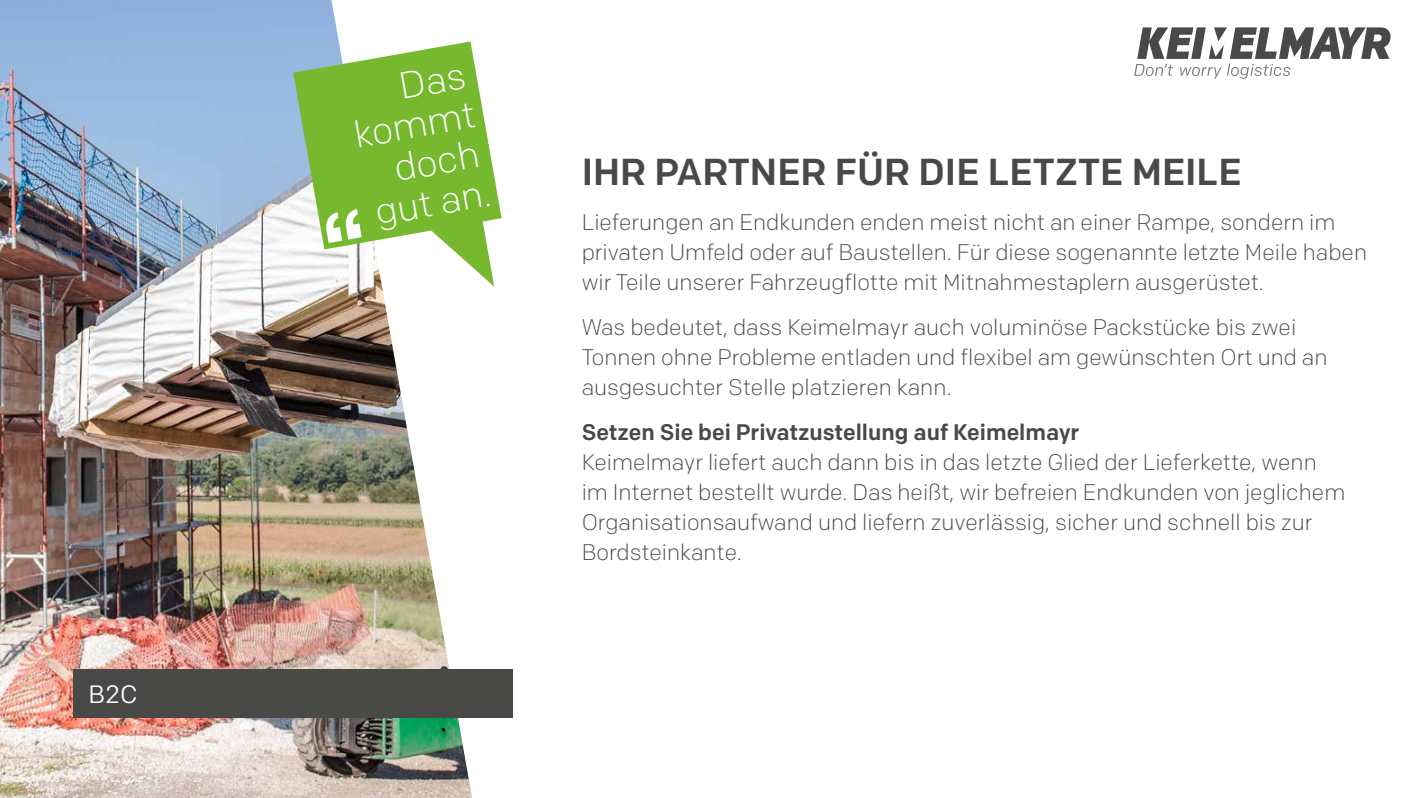
<style>
.page{position:relative;width:1418px;height:798px;background:#fff}
.page>*{position:absolute;margin:0;border:0;box-sizing:border-box;transform-origin:0 0}
.t1{font:500 37.5px "Colfax";color:#494948}
.t2{font:300 37.5px/40px "Colfax";color:#fff;text-align:right}
.t3{font:25px "Colfax";color:#fff}
.t4{font:300 22.5px/30px "Colfax";color:#494948}
.t5{font:500 22.5px "Colfax";color:#494948}
</style>
<div class="page">
<img style="left:0;top:0;width:331px;height:797px">
<img style="left:331px;top:0;width:182px;height:797px">
<div style="left:74px;top:669px;width:439px;height:48px;background:#494948"></div>
<svg style="left:293px;top:41px;width:208px;height:245px;fill:#76b82e"></svg>
<svg style="left:326px;top:209px;width:36px;height:34px"></svg>
<svg style="left:1134px;top:27px;width:256px;height:52px"></svg>
<p class="t3" style="left:89px;top:678px;width:51px">B2C</p>
<h1 class="t2" style="left:344px;top:75px;width:125px;rotate:-10deg">Das kommt doch gut an.</h1>
<h1 class="t1" style="left:581px;top:149px;width:661px">IHR PARTNER FÜR DIE LETZTE MEILE</h1>
<p class="t4" style="left:581px;top:207px;width:787px">Lieferungen an Endkunden enden meist nicht an einer Rampe, sondern im privaten Umfeld oder auf Baustellen. Für diese sogenannte letzte Meile haben wir Teile unserer Fahrzeugflotte mit Mitnahmestaplern ausgerüstet.</p>
<p class="t4" style="left:581px;top:312px;width:747px">Was bedeutet, dass Keimelmayr auch voluminöse Packstücke bis zwei<br>Tonnen ohne Probleme entladen und flexibel am gewünschten Ort und an ausgesuchter Stelle platzieren kann.</p>
<p class="t5" style="left:581px;top:418px;width:499px">Setzen Sie bei Privatzustellung auf Keimelmayr</p>
<p class="t4" style="left:581px;top:447px;width:765px">Keimelmayr liefert auch dann bis in das letzte Glied der Lieferkette, wenn im Internet bestellt wurde. Das heißt, wir befreien Endkunden von jeglichem Organisationsaufwand und liefern zuverlässig, sicher und schnell bis zur Bordsteinkante.</p>
</div>
